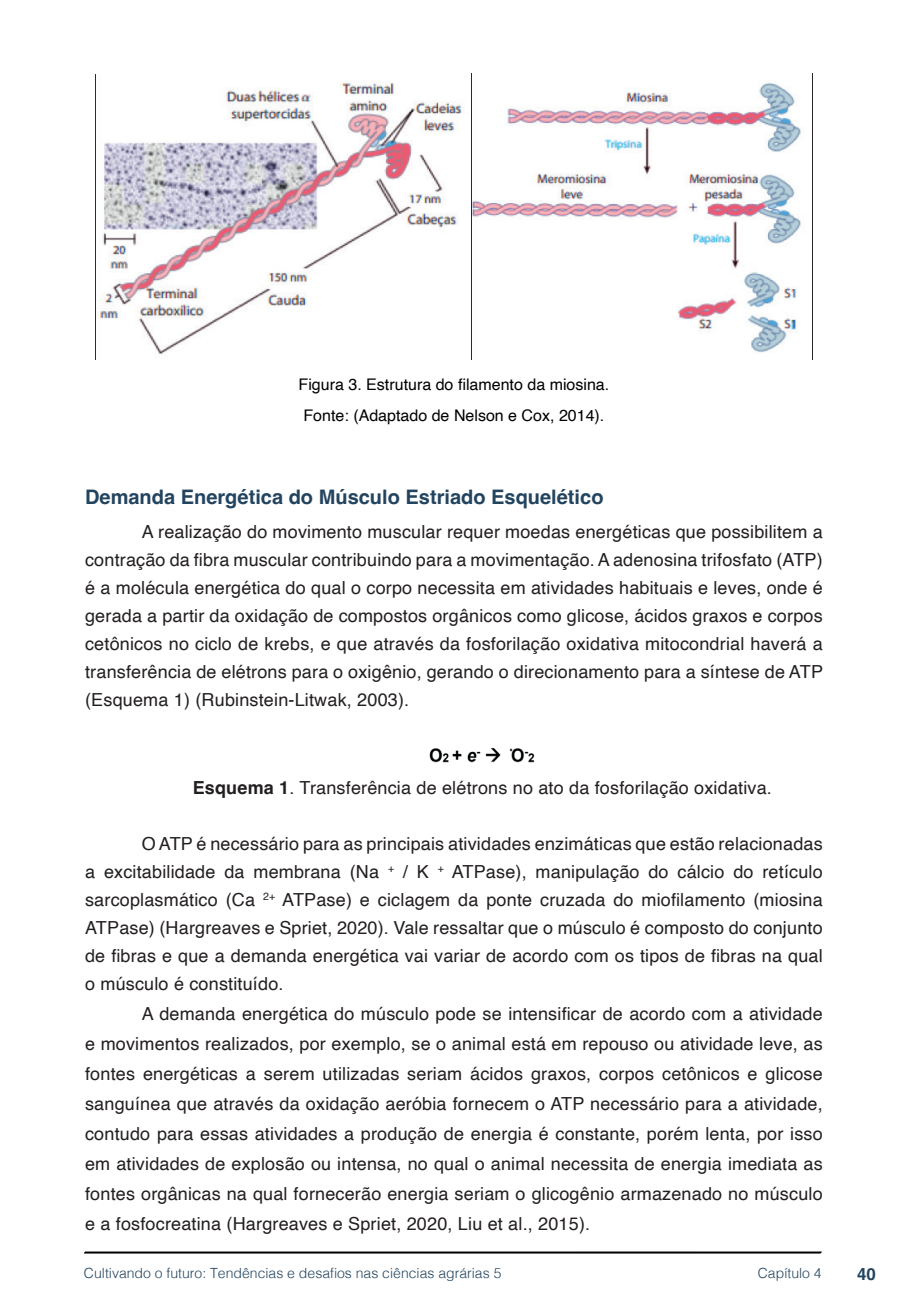
<style>
.page{position:relative;width:908px;height:1304px;background:#fff}
.page>*{position:absolute;margin:0;border:0;box-sizing:border-box;transform-origin:0 0}
.Subtitulo{font:700 20px "Helvetica";color:#23445f}
.txt{font:18px/28px "Helvetica";letter-spacing:.01em;color:#231f20;text-align:justify}
.t1{font:700 16.8px "Helvetica";color:#23445f}
.imagens_graf_tab{font:16px "Helvetica";color:#000}
.t2{font:300 14px "Helvetica";color:#23445f}
.s1{font-weight:700}
</style>
<div class="page">
<svg style="left:84px;top:1251px;width:737px;height:3px;background:#515151"></svg>
<img style="left:95px;top:74px;width:706px;height:286px">
<img style="left:429px;top:748px;width:106px;height:15px">
<p class="imagens_graf_tab" style="left:298px;top:372px;width:312px">Figura 3. Estrutura do filamento da miosina.</p>
<p class="imagens_graf_tab" style="left:303px;top:403px;width:302px">Fonte: (Adaptado de Nelson e Cox, 2014).</p>
<p class="Subtitulo" style="left:85px;top:485px;width:519px">Demanda Energética do Músculo Estriado Esquelético</p>
<p class="txt" style="left:85px;top:518px;width:739px;text-indent:57px">A realização do movimento muscular requer moedas energéticas que possibilitem a contração da fibra muscular contribuindo para a movimentação. A adenosina trifosfato (ATP) é a molécula energética do qual o corpo necessita em atividades habituais e leves, onde é gerada a partir da oxidação de compostos orgânicos como glicose, ácidos graxos e corpos cetônicos no ciclo de krebs, e que através da fosforilação oxidativa mitocondrial haverá a transferência de elétrons para o oxigênio, gerando o direcionamento para a síntese de ATP (Esquema 1) (Rubinstein-Litwak, 2003).</p>
<p class="txt" style="left:193px;top:774px;width:580px"><span class="s1">Esquema 1</span>. Transferência de elétrons no ato da fosforilação oxidativa.</p>
<p class="txt" style="left:85px;top:830px;width:738px;text-indent:57px">O ATP é necessário para as principais atividades enzimáticas que estão relacionadas a excitabilidade da membrana (Na <sup>+</sup> / K <sup>+</sup> ATPase), manipulação do cálcio do retículo sarcoplasmático (Ca <sup>2+</sup> ATPase) e ciclagem da ponte cruzada do miofilamento (miosina ATPase) (Hargreaves e Spriet, 2020). Vale ressaltar que o músculo é composto do conjunto de fibras e que a demanda energética vai variar de acordo com os tipos de fibras na qual o músculo é constituído.</p>
<p class="txt" style="left:85px;top:999px;width:738px;line-height:30px;text-indent:57px">A demanda energética do músculo pode se intensificar de acordo com a atividade e movimentos realizados, por exemplo, se o animal está em repouso ou atividade leve, as fontes energéticas a serem utilizadas seriam ácidos graxos, corpos cetônicos e glicose sanguínea que através da oxidação aeróbia fornecem o ATP necessário para a atividade, contudo para essas atividades a produção de energia é constante, porém lenta, por isso em atividades de explosão ou intensa, no qual o animal necessita de energia imediata as fontes orgânicas na qual fornecerão energia seriam o glicogênio armazenado no músculo e a fosfocreatina (Hargreaves e Spriet, 2020, Liu et al., 2015).</p>
<p class="t2" style="left:84px;top:1261px;width:419px">Cultivando o futuro: Tendências e desafios nas ciências agrárias 5</p>
<p class="t2" style="left:757px;top:1261px;width:65px">Capítulo 4</p>
<p class="t1" style="left:856px;top:1264px;width:20px">40</p>
</div>
